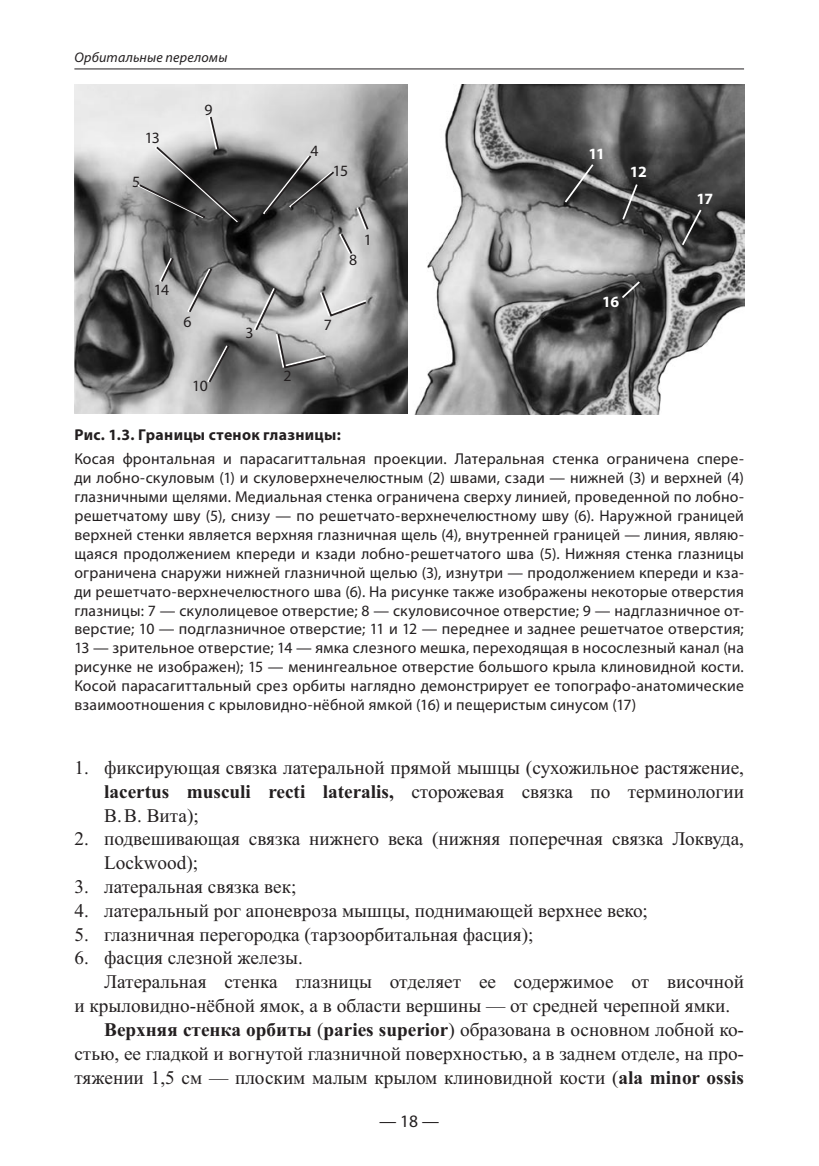
<style>
.page{position:relative;width:819px;height:1166px;background:#fff}
.page>*{position:absolute;margin:0;border:0;box-sizing:border-box;transform-origin:0 0}
.t1{font:19.25px/23.8px "Times New Roman";color:#231f20;text-align:justify}
.t2{font:700 19.25px "Times New Roman";color:#231f20}
.t3{font:17.5px "Myriad Pro";color:#231f20}
.t4{font:15.75px/18.9px "Myriad Pro";letter-spacing:.015em;color:#231f20;text-align:justify}
.t5{font:700 15.75px "Myriad Pro";letter-spacing:.02em;color:#231f20}
.t6{font:700 15.75px "Myriad Pro";letter-spacing:-.045em;color:#fff}
.t7{font:italic 14px "Myriad Pro";letter-spacing:.015em;color:#231f20}
.s1{font-weight:700}
.s2{font-weight:400}
</style>
<div class="page">
<hr style="left:74px;top:68px;width:670px;height:1px;background:#231f20">
<img style="left:74px;top:84px;width:334px;height:329px">
<img style="left:414px;top:84px;width:330px;height:330px">
<svg style="left:563px;top:162px;width:32px;height:42px"></svg>
<svg style="left:621px;top:182px;width:18px;height:40px"></svg>
<svg style="left:620px;top:279px;width:22px;height:21px"></svg>
<svg style="left:680px;top:208px;width:23px;height:39px"></svg>
<svg style="left:252px;top:286px;width:116px;height:84px;background:#ababab"></svg>
<svg style="left:205px;top:343px;width:26px;height:41px"></svg>
<svg style="left:186px;top:267px;width:28px;height:47px"></svg>
<svg style="left:158px;top:256px;width:17px;height:28px"></svg>
<svg style="left:135px;top:115px;width:107px;height:109px;background:#858585"></svg>
<svg style="left:261px;top:154px;width:109px;height:102px;background:#828282"></svg>
<p class="t7" style="left:74px;top:49px;width:155px">Орбитальные переломы</p>
<p class="t4" style="left:145px;top:129px;width:17px">13</p>
<p class="t4" style="left:132px;top:173px;width:10px">5</p>
<p class="t4" style="left:205px;top:101px;width:10px">9</p>
<p class="t4" style="left:154px;top:281px;width:17px">14</p>
<p class="t4" style="left:184px;top:313px;width:10px">6</p>
<p class="t4" style="left:192px;top:377px;width:17px">10</p>
<p class="t4" style="left:246px;top:325px;width:10px">3</p>
<p class="t4" style="left:311px;top:142px;width:10px">4</p>
<p class="t4" style="left:333px;top:162px;width:17px">15</p>
<p class="t4" style="left:283px;top:367px;width:10px">2</p>
<p class="t4" style="left:349px;top:251px;width:10px">8</p>
<p class="t4" style="left:364px;top:231px;width:10px">1</p>
<p class="t4" style="left:324px;top:316px;width:10px">7</p>
<p class="t6" style="left:588px;top:148px;width:18px">11</p>
<p class="t6" style="left:630px;top:165px;width:18px">12</p>
<p class="t6" style="left:602px;top:296px;width:19px">16</p>
<p class="t6" style="left:696px;top:192px;width:18px">17</p>
<p class="t5" style="left:74px;top:429px;width:268px">Рис. 1.3. Границы стенок глазницы:</p>
<p class="t4" style="left:74px;top:450px;width:671px">Косая фронтальная и парасагиттальная проекции. Латеральная стенка ограничена спере&shy;ди лобно-скуловым (1) и скуловерхнечелюстным (2) швами, сзади — нижней (3) и верхней (4) глазничными щелями. Медиальная стенка ограничена сверху линией, проведенной по лобно&shy;решетчатому шву (5), снизу — по решетчато-верхнечелюстному шву (6). Наружной границей верхней стенки является верхняя глазничная щель (4), внутренней границей — линия, являю&shy;щаяся продолжением кпереди и кзади лобно-решетчатого шва (5). Нижняя стенка глазницы ограничена снаружи нижней глазничной щелью (3), изнутри — продолжением кпереди и кза&shy;ди решетчато-верхнечелюстного шва (6). На рисунке также изображены некоторые отверстия глазницы: 7 — скулолицевое отверстие; 8 — скуловисочное отверстие; 9 — надглазничное от&shy;верстие; 10 — подглазничное отверстие; 11 и 12 — переднее и заднее решетчатое отверстия; 13 — зрительное отверстие; 14 — ямка слезного мешка, переходящая в носослезный канал (на рисунке не изображен); 15 — менингеальное отверстие большого крыла клиновидной кости.<br>Косой парасагиттальный срез орбиты наглядно демонстрирует ее топографо-анатомические взаимоотношения с крыловидно-нёбной ямкой (16) и пещеристым синусом (17)</p>
<p class="t1" style="left:104px;top:757px;width:641px;text-indent:-30px">1. фиксирующая связка латеральной прямой мышцы (сухожильное растяжение, <span class="s1">lacertus musculi recti lateralis,</span> сторожевая связка по терминологии В. В. Вита);</p>
<p class="t1" style="left:104px;top:829px;width:641px;text-indent:-30px">2. подвешивающая связка нижнего века (нижняя поперечная связка Локвуда,<br>Lockwood);</p>
<p class="t1" style="left:74px;top:876px;width:224px">3. латеральная связка век;</p>
<p class="t1" style="left:74px;top:900px;width:575px">4. латеральный рог апоневроза мышцы, поднимающей верхнее веко;</p>
<p class="t1" style="left:74px;top:924px;width:461px">5. глазничная перегородка (тарзоорбитальная фасция);</p>
<p class="t1" style="left:74px;top:948px;width:230px">6. фасция слезной железы.</p>
<p class="t1" style="left:104px;top:971px;width:641px">Латеральная стенка глазницы отделяет ее содержимое от височной</p>
<p class="t1" style="left:74px;top:995px;width:657px">и крыловидно-нёбной ямок, а в области вершины — от средней черепной ямки.</p>
<p class="t2" style="left:104px;top:1023px;width:641px">Верхняя стенка орбиты <span class="s2">(</span>paries superior<span class="s2">) образована в основном лобной ко-</span></p>
<p class="t1" style="left:74px;top:1043px;width:671px">стью, ее гладкой и вогнутой глазничной поверхностью, а в заднем отделе, на про-</p>
<p class="t1" style="left:74px;top:1067px;width:671px">тяжении 1,5 см — плоским малым крылом клиновидной кости (<span class="s1">ala minor ossis</span></p>
<p class="t3" style="left:379px;top:1114px;width:62px">— 18 —</p>
</div>
